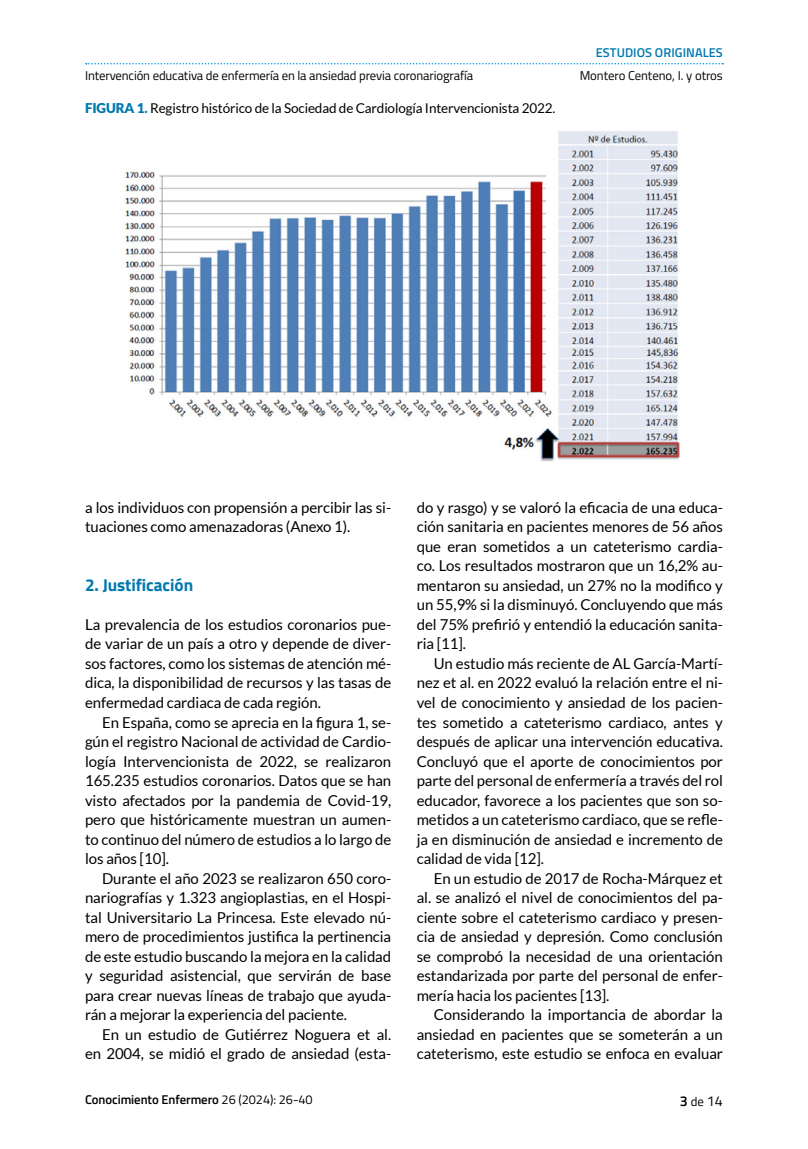
<style>
.page{position:relative;width:808px;height:1149px;background:#fff}
.page>*{position:absolute;margin:0;border:0;box-sizing:border-box;transform-origin:0 0}
.t1{font:700 17.25px "Titillium Web";letter-spacing:-.005em;color:#0078af}
.t2{font:15px/19.5px "Lato";letter-spacing:-.005em;color:#000;text-align:justify}
.t3{font:13.5px "Lato";letter-spacing:-.01em;color:#000}
.t4{font:12.75px "Titillium Web";letter-spacing:-.01em;color:#000}
.t5{font:600 12.75px "Titillium Web";letter-spacing:-.005em;color:#000}
.t6{font:600 12.75px "Titillium Web";letter-spacing:.005em;color:#0078af}
.s1{font-weight:900;color:#0078af}
.s2{font-weight:400}
.s3{font-weight:600;font-size:14.25px}
.s4{font-size:14.25px}
</style>
<div class="page">
<svg style="left:86px;top:63px;width:637px;height:1px"></svg>
<img style="left:125px;top:131px;width:555px;height:330px">
<p class="t6" style="left:596px;top:43px;width:129px">ESTUDIOS ORIGINALES</p>
<p class="t4" style="left:85px;top:66px;width:390px">Intervención educativa de enfermería en la ansiedad previa coronariografía</p>
<p class="t4" style="left:580px;top:66px;width:145px">Montero Centeno, I. y otros</p>
<p class="t3" style="left:85px;top:101px;width:472px"><span class="s1">FIGURA 1.</span> Registro histórico de la Sociedad de Cardiología Intervencionista 2022.</p>
<p class="t2" style="left:85px;top:497px;width:308px">a los individuos con propensión a percibir las si&shy;tuaciones como amenazadoras (Anexo 1).</p>
<p class="t1" style="left:85px;top:571px;width:110px">2. Justificación</p>
<p class="t2" style="left:85px;top:614px;width:308px">La prevalencia de los estudios coronarios pue&shy;de variar de un país a otro y depende de diver&shy;sos factores, como los sistemas de atención mé&shy;dica, la disponibilidad de recursos y las tasas de enfermedad cardiaca de cada región.</p>
<p class="t2" style="left:85px;top:712px;width:308px;text-indent:17px">En España, como se aprecia en la figura 1, se&shy;gún el registro Nacional de actividad de Cardio&shy;logía Intervencionista de 2022, se realizaron 165.235 estudios coronarios. Datos que se han visto afectados por la pandemia de Covid-19, pero que históricamente muestran un aumen&shy;to continuo del número de estudios a lo largo de los años [10].</p>
<p class="t2" style="left:85px;top:868px;width:308px;text-indent:17px">Durante el año 2023 se realizaron 650 coro&shy;nariografías y 1.323 angioplastias, en el Hospi&shy;tal Universitario La Princesa. Este elevado nú&shy;mero de procedimientos justifica la pertinencia de este estudio buscando la mejora en la calidad y seguridad asistencial, que servirán de base para crear nuevas líneas de trabajo que ayuda&shy;rán a mejorar la experiencia del paciente.</p>
<p class="t2" style="left:85px;top:1024px;width:308px;text-align:right">En un estudio de Gutiérrez Noguera et al. en 2004, se midió el grado de ansiedad (esta-</p>
<p class="t2" style="left:417px;top:497px;width:308px">do y rasgo) y se valoró la eficacia de una educa&shy;ción sanitaria en pacientes menores de 56 años que eran sometidos a un cateterismo cardia&shy;co. Los resultados mostraron que un 16,2% au&shy;mentaron su ansiedad, un 27% no la modifico y un 55,9% si la disminuyó. Concluyendo que más del 75% prefirió y entendió la educación sanita&shy;ria [11].</p>
<p class="t2" style="left:417px;top:653px;width:308px;text-indent:17px">Un estudio más reciente de AL García-Martí&shy;nez et al. en 2022 evaluó la relación entre el ni&shy;vel de conocimiento y ansiedad de los pacien&shy;tes sometido a cateterismo cardiaco, antes y después de aplicar una intervención educativa.<br>Concluyó que el aporte de conocimientos por parte del personal de enfermería a través del rol educador, favorece a los pacientes que son so&shy;metidos a un cateterismo cardiaco, que se refle&shy;ja en disminución de ansiedad e incremento de calidad de vida [12].</p>
<p class="t2" style="left:417px;top:868px;width:308px;text-indent:17px">En un estudio de 2017 de Rocha-Márquez et al. se analizó el nivel de conocimientos del pa&shy;ciente sobre el cateterismo cardiaco y presen&shy;cia de ansiedad y depresión. Como conclusión se comprobó la necesidad de una orientación estandarizada por parte del personal de enfer&shy;mería hacia los pacientes [13].</p>
<p class="t2" style="left:417px;top:1004px;width:308px;text-indent:17px">Considerando la importancia de abordar la ansiedad en pacientes que se someterán a un cateterismo, este estudio se enfoca en evaluar</p>
<p class="t5" style="left:85px;top:1089px;width:229px">Conocimiento Enfermero <span class="s2">26 (2024): 26-40</span></p>
<p class="t4" style="left:680px;top:1091px;width:45px"><span class="s3">3</span> de <span class="s4">14</span></p>
</div>
